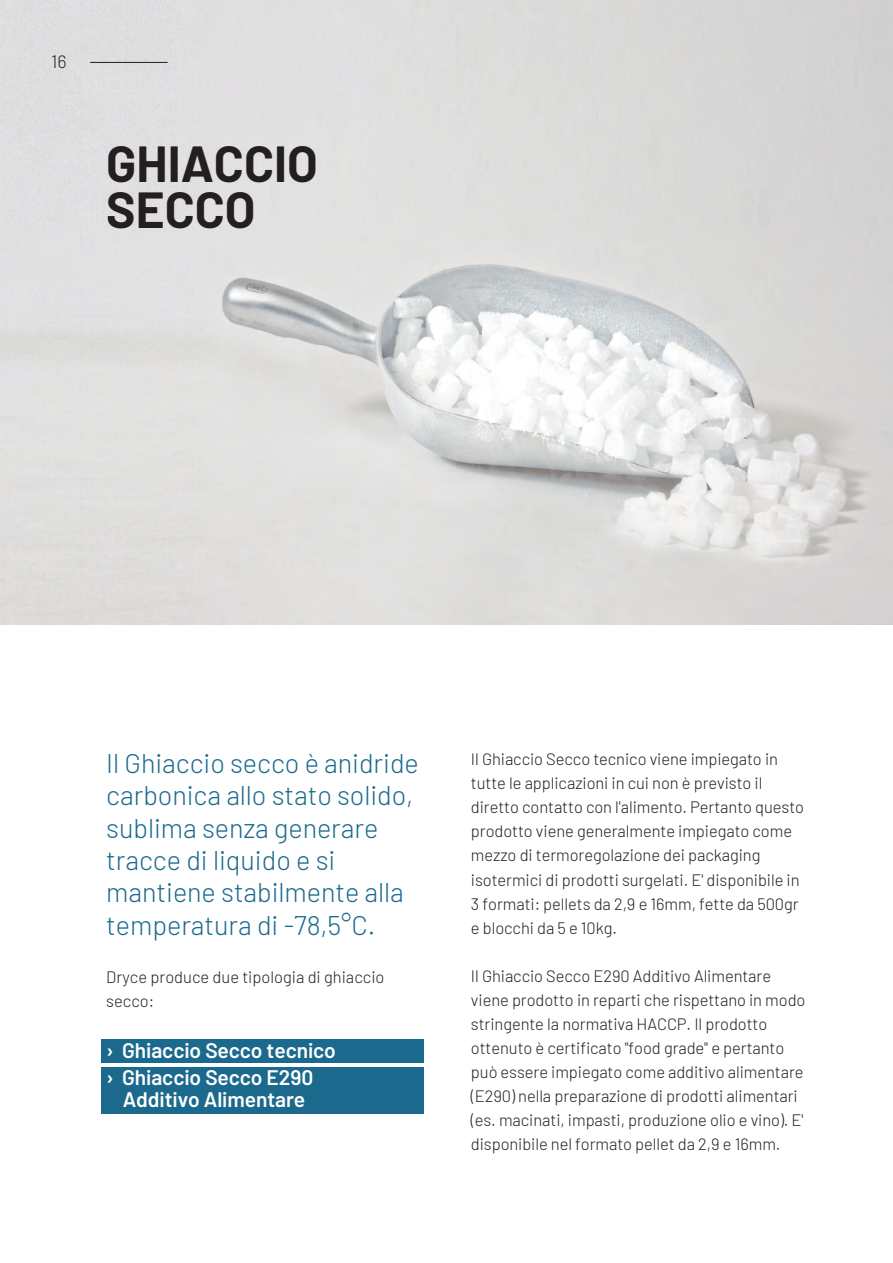
<style>
.page{position:relative;width:893px;height:1263px;background:#fff}
.page>*{position:absolute;margin:0;border:0;box-sizing:border-box;transform-origin:0 0}
.t1{font:700 49.5px/46.5px "Barlow";color:#231f20}
.t2{font:300 27px/32.4px "Barlow";letter-spacing:-.005em;color:#1b6a8d}
.t3{font:600 21px/27px "Barlow";letter-spacing:-.005em;color:#fff}
.t4{font:300 18px "Barlow";color:#231f20}
.t5{font:300 16.5px/24px "Barlow";letter-spacing:-.005em;color:#231f20}
</style>
<div class="page">
<div style="left:101px;top:1039px;width:323px;height:24px;background:#1b6a8d"></div>
<div style="left:101px;top:1067px;width:323px;height:46px;background:#1b6a8d"></div>
<img style="left:0;top:0;width:893px;height:624px">
<hr style="left:90px;top:62px;width:78px;height:1px;background:#231f20">
<p class="t4" style="left:51px;top:49px;width:17px">16</p>
<h1 class="t1" style="left:106px;top:137px;width:213px">GHIACCIO<br>SECCO</h1>
<h2 class="t2" style="left:106px;top:745px;width:314px">Il Ghiaccio secco è anidride carbonica allo stato solido, sublima senza generare tracce di liquido e si mantiene stabilmente alla temperatura di -78,5°C.</h2>
<p class="t5" style="left:106px;top:964px;width:280px">Dryce produce due tipologia di ghiaccio secco:</p>
<p class="t3" style="left:106px;top:1035px;width:231px">› Ghiaccio Secco tecnico › Ghiaccio Secco E290</p>
<p class="t3" style="left:123px;top:1084px;width:184px">Additivo Alimentare</p>
<p class="t5" style="left:471px;top:746px;width:335px">Il Ghiaccio Secco tecnico viene impiegato in tutte le applicazioni in cui non è previsto il diretto contatto con l'alimento. Pertanto questo prodotto viene generalmente impiegato come mezzo di termoregolazione dei packaging isotermici di prodotti surgelati. E' disponibile in 3 formati: pellets da 2,9 e 16mm, fette da 500gr e blocchi da 5 e 10kg.</p>
<p class="t5" style="left:471px;top:962px;width:336px">Il Ghiaccio Secco E290 Additivo Alimentare viene prodotto in reparti che rispettano in modo stringente la normativa HACCP. Il prodotto ottenuto è certificato "food grade" e pertanto può essere impiegato come additivo alimentare (E290) nella preparazione di prodotti alimentari (es. macinati, impasti, produzione olio e vino). E' disponibile nel formato pellet da 2,9 e 16mm.</p>
</div>
